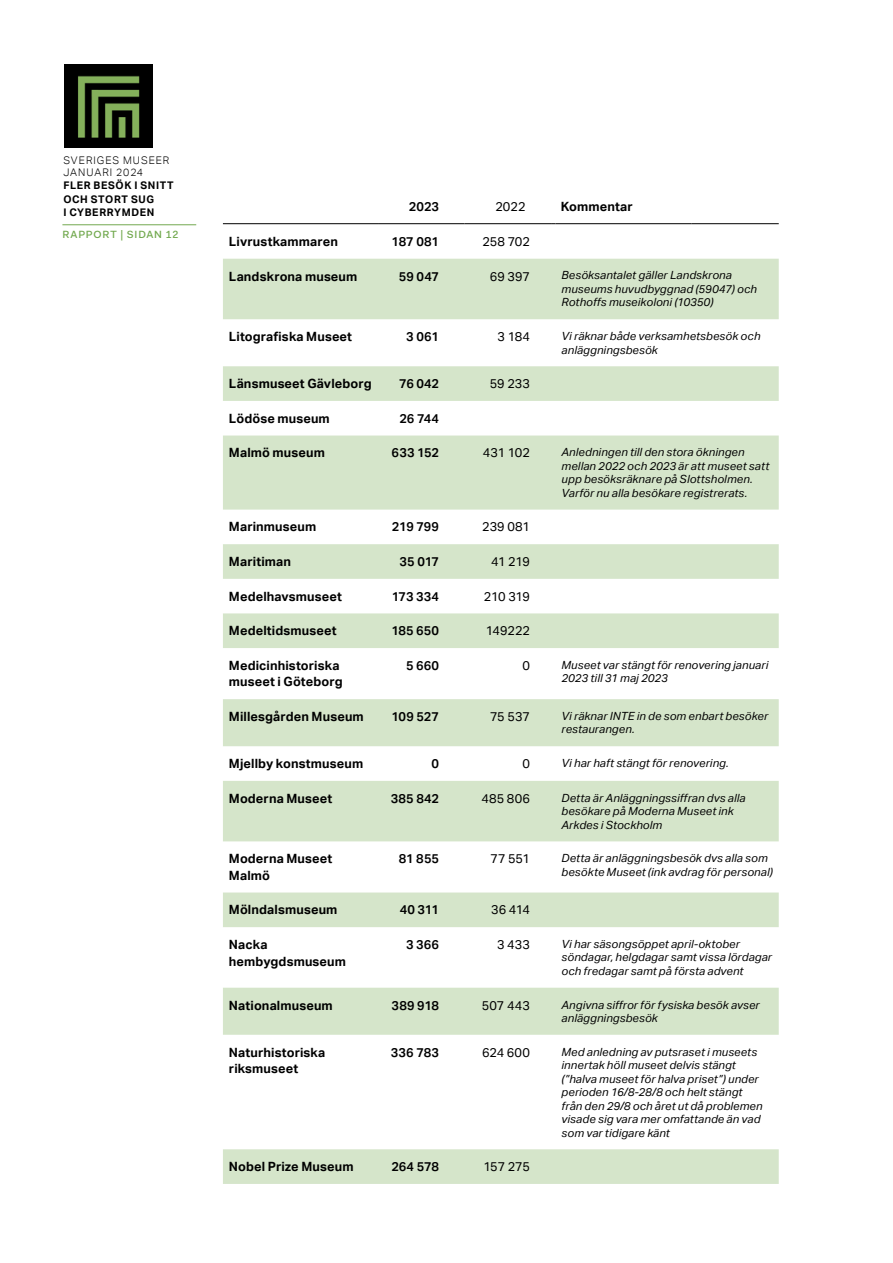
<style>
.page{position:relative;width:893px;height:1263px;background:#fff}
.page>*{position:absolute;margin:0;border:0;box-sizing:border-box;transform-origin:0 0}
.t1{font:700 12.75px/16.5px "Aktiv Grotesk";letter-spacing:.01em;color:#000}
.t2{font:600 12.75px "Aktiv Grotesk";color:#000}
.t3{font:12.75px "Aktiv Grotesk";letter-spacing:-.005em;color:#000}
.t4{font:italic 11.25px/13.5px "Aktiv Grotesk";letter-spacing:.015em;color:#000}
.t5{font:700 10.5px/13.5px "Aktiv Grotesk";letter-spacing:.06em;color:#000}
.t6{font:300 10.5px/12px "Aktiv Grotesk";letter-spacing:.095em;color:#000}
.t7{font:500 10.5px "Fakt Pro";letter-spacing:.08em;color:#72a94f}
</style>
<div class="page">
<hr style="left:62px;top:224px;width:134px;height:1px;background:#72a94f">
<img style="left:65px;top:65px;width:87px;height:83px">
<svg style="left:223px;top:259px;width:556px;height:925px"></svg>
<hr style="left:223px;top:223px;width:155px;height:1px;background:#000">
<hr style="left:378px;top:223px;width:87px;height:1px;background:#000">
<hr style="left:465px;top:223px;width:86px;height:1px;background:#000">
<hr style="left:556px;top:223px;width:136px;height:1px;background:#000">
<hr style="left:692px;top:223px;width:87px;height:1px;background:#000">
<p class="t6" style="left:63px;top:154px;width:108px">SVERIGES MUSEER<br>JANUARI 2024</p>
<p class="t5" style="left:63px;top:179px;width:112px">FLER BESÖK I SNITT<br>OCH STORT SUG<br>I CYBERRYMDEN</p>
<p class="t7" style="left:62px;top:227px;width:118px">RAPPORT | SIDAN 12</p>
<p class="t2" style="left:409px;top:199px;width:32px">2023</p>
<p class="t3" style="left:495px;top:199px;width:32px">2022</p>
<p class="t1" style="left:561px;top:198px;width:74px">Kommentar</p>
<p class="t1" style="left:229px;top:233px;width:110px">Livrustkammaren</p>
<p class="t2" style="left:392px;top:234px;width:49px">187 081</p>
<p class="t3" style="left:482px;top:234px;width:49px">258 702</p>
<p class="t1" style="left:229px;top:268px;width:130px">Landskrona museum</p>
<p class="t2" style="left:399px;top:269px;width:42px">59 047</p>
<p class="t3" style="left:490px;top:269px;width:42px">69 397</p>
<p class="t4" style="left:562px;top:269px;width:197px">Besöksantalet gäller Landskrona museums huvudbyggnad (59047) och<br>Rothoffs museikoloni (10350)</p>
<p class="t1" style="left:229px;top:328px;width:125px">Litografiska Museet</p>
<p class="t2" style="left:406px;top:329px;width:34px">3 061</p>
<p class="t3" style="left:498px;top:329px;width:34px">3 184</p>
<p class="t4" style="left:562px;top:329px;width:200px">Vi räknar både verksamhetsbesök och anläggningsbesök</p>
<p class="t1" style="left:229px;top:375px;width:144px">Länsmuseet Gävleborg</p>
<p class="t2" style="left:399px;top:376px;width:42px">76 042</p>
<p class="t3" style="left:490px;top:376px;width:42px">59 233</p>
<p class="t1" style="left:229px;top:410px;width:102px">Lödöse museum</p>
<p class="t2" style="left:399px;top:411px;width:41px">26 744</p>
<p class="t1" style="left:229px;top:445px;width:97px">Malmö museum</p>
<p class="t2" style="left:392px;top:445px;width:49px">633 152</p>
<p class="t3" style="left:483px;top:445px;width:49px">431 102</p>
<p class="t4" style="left:562px;top:446px;width:209px">Anledningen till den stora ökningen mellan 2022 och 2023 är att museet satt upp besöksräknare på Slottsholmen.<br>Varför nu alla besökare registrerats.</p>
<p class="t1" style="left:229px;top:519px;width:89px">Marinmuseum</p>
<p class="t2" style="left:392px;top:520px;width:49px">219 799</p>
<p class="t3" style="left:482px;top:520px;width:49px">239 081</p>
<p class="t1" style="left:229px;top:553px;width:64px">Maritiman</p>
<p class="t2" style="left:400px;top:554px;width:41px">35 017</p>
<p class="t3" style="left:491px;top:554px;width:40px">41 219</p>
<p class="t1" style="left:229px;top:588px;width:115px">Medelhavsmuseet</p>
<p class="t2" style="left:392px;top:589px;width:49px">173 334</p>
<p class="t3" style="left:484px;top:589px;width:48px">210 319</p>
<p class="t1" style="left:229px;top:623px;width:109px">Medeltidsmuseet</p>
<p class="t2" style="left:391px;top:623px;width:49px">185 650</p>
<p class="t3" style="left:486px;top:623px;width:46px">149222</p>
<p class="t1" style="left:229px;top:657px;width:115px">Medicinhistoriska museet i Göteborg</p>
<p class="t2" style="left:406px;top:658px;width:35px">5 660</p>
<p class="t3" style="left:522px;top:658px;width:9px">0</p>
<p class="t4" style="left:562px;top:658px;width:208px">Museet var stängt för renovering januari<br>2023 till 31 maj 2023</p>
<p class="t1" style="left:229px;top:708px;width:136px">Millesgården Museum</p>
<p class="t2" style="left:391px;top:709px;width:49px">109 527</p>
<p class="t3" style="left:490px;top:709px;width:41px">75 537</p>
<p class="t4" style="left:562px;top:709px;width:208px">Vi räknar INTE in de som enbart besöker restaurangen.</p>
<p class="t1" style="left:229px;top:755px;width:136px">Mjellby konstmuseum</p>
<p class="t2" style="left:432px;top:756px;width:9px">0</p>
<p class="t3" style="left:522px;top:756px;width:9px">0</p>
<p class="t4" style="left:562px;top:756px;width:169px">Vi har haft stängt för renovering.</p>
<p class="t1" style="left:229px;top:790px;width:105px">Moderna Museet</p>
<p class="t2" style="left:391px;top:791px;width:50px">385 842</p>
<p class="t3" style="left:481px;top:791px;width:50px">485 806</p>
<p class="t4" style="left:562px;top:791px;width:186px">Detta är Anläggningssiffran dvs alla besökare på Moderna Museet ink<br>Arkdes i Stockholm</p>
<p class="t1" style="left:229px;top:851px;width:105px">Moderna Museet<br>Malmö</p>
<p class="t2" style="left:399px;top:851px;width:42px">81 855</p>
<p class="t3" style="left:490px;top:851px;width:41px">77 551</p>
<p class="t4" style="left:562px;top:851px;width:213px">Detta är anläggningsbesök dvs alla som besökte Museet (ink avdrag för personal)</p>
<p class="t1" style="left:229px;top:902px;width:110px">Mölndalsmuseum</p>
<p class="t2" style="left:400px;top:902px;width:41px">40 311</p>
<p class="t3" style="left:491px;top:902px;width:40px">36 414</p>
<p class="t1" style="left:229px;top:936px;width:119px">Nacka hembygdsmuseum</p>
<p class="t2" style="left:406px;top:937px;width:34px">3 366</p>
<p class="t3" style="left:497px;top:937px;width:34px">3 433</p>
<p class="t4" style="left:562px;top:937px;width:212px">Vi har säsongsöppet april-oktober söndagar, helgdagar samt vissa lördagar och fredagar samt på första advent</p>
<p class="t1" style="left:229px;top:997px;width:105px">Nationalmuseum</p>
<p class="t2" style="left:392px;top:998px;width:49px">389 918</p>
<p class="t3" style="left:482px;top:998px;width:50px">507 443</p>
<p class="t4" style="left:562px;top:998px;width:200px">Angivna siffror för fysiska besök avser anläggningsbesök</p>
<p class="t1" style="left:229px;top:1044px;width:98px">Naturhistoriska riksmuseet</p>
<p class="t2" style="left:391px;top:1045px;width:50px">336 783</p>
<p class="t3" style="left:482px;top:1045px;width:50px">624 600</p>
<p class="t4" style="left:562px;top:1045px;width:203px">Med anledning av putsraset i museets innertak höll museet delvis stängt (”halva museet för halva priset”) under perioden 16/8-28/8 och helt stängt från den 29/8 och året ut då problemen visade sig vara mer omfattande än vad som var tidigare känt</p>
<p class="t1" style="left:229px;top:1158px;width:126px">Nobel Prize Museum</p>
<p class="t2" style="left:391px;top:1159px;width:49px">264 578</p>
<p class="t3" style="left:483px;top:1159px;width:48px">157 275</p>
</div>
